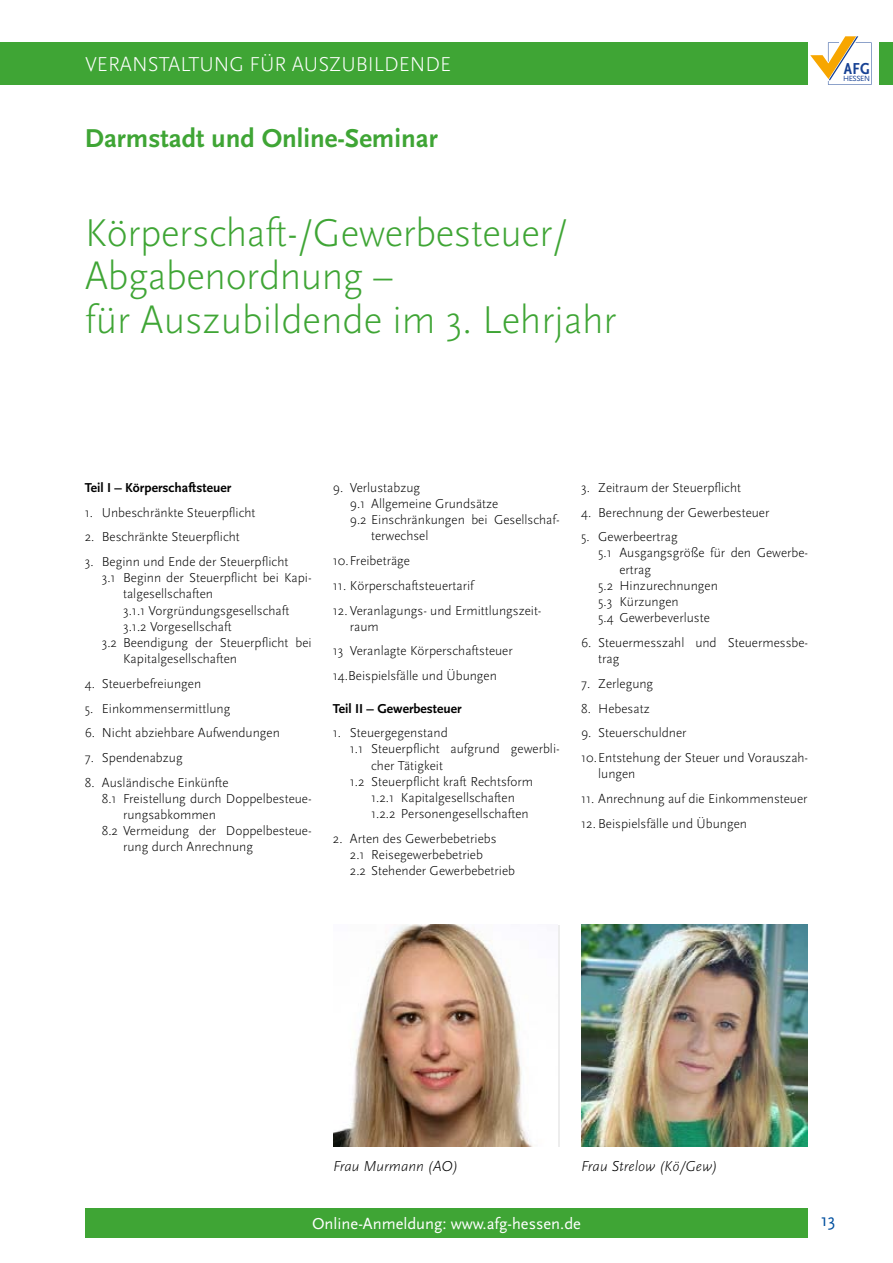
<style>
.page{position:relative;width:893px;height:1263px;background:#fff}
.page>*{position:absolute;margin:0;border:0;box-sizing:border-box;transform-origin:0 0}
.t1{font:300 40.5px/43.5px "Scala Sans";letter-spacing:-.01em;color:#3fa535}
.t2{font:700 27px "Scala Sans";color:#3fa535}
.t3{font:300 21px "Scala Sans";color:#fff}
.t4{font:18px "Scala Sans";color:#004f9f}
.t5{font:700 condensed 16.65px "Scala Sans";color:#164194}
.t6{font:16.5px "Scala Sans";color:#fff}
.t7{font:italic 300 15px "Scala Sans";color:#000}
.t8{font:300 13.5px/16.2px "Scala Sans";color:#000}
.t9{font:700 13.5px "Scala Sans";color:#000}
.t10{font:7.8px "Scala Sans";letter-spacing:-.05em;color:#164194}
</style>
<div class="page">
<div style="left:0;top:43px;width:893px;height:42px;background:#3fa535"></div>
<div style="left:808px;top:32px;width:70px;height:64px;background:#fff"></div>
<svg style="left:810px;top:36px;width:62px;height:49px"></svg>
<div style="left:85px;top:1208px;width:723px;height:29px;background:#3fa535"></div>
<img style="left:333px;top:925px;width:200px;height:221px">
<img style="left:581px;top:925px;width:227px;height:221px">
<h3 class="t3" style="left:85px;top:53px;width:367px">VERANSTALTUNG FÜR AUSZUBILDENDE</h3>
<p class="t5" style="left:844px;top:59px;width:28px">AFG</p>
<p class="t10" style="left:843px;top:74px;width:28px">HESSEN</p>
<h2 class="t2" style="left:85px;top:124px;width:354px">Darmstadt und Online-Seminar</h2>
<h1 class="t1" style="left:85px;top:211px;width:533px">Körperschaft-/Gewerbesteuer/<br>Abgabenordnung –<br>für Auszubildende im 3. Lehrjahr</h1>
<p class="t9" style="left:85px;top:480px;width:148px">Teil I – Körperschaftsteuer</p>
<p class="t8" style="left:85px;top:504px;width:172px">1. Unbeschränkte Steuerpflicht</p>
<p class="t8" style="left:85px;top:529px;width:157px">2. Beschränkte Steuerpflicht</p>
<p class="t8" style="left:85px;top:554px;width:205px">3. Beginn und Ende der Steuerpflicht</p>
<p class="t8" style="left:102px;top:570px;width:211px">3.1 Beginn der Steuerpflicht bei Kapi-</p>
<p class="t8" style="left:123px;top:586px;width:91px">talgesellschaften</p>
<p class="t8" style="left:123px;top:602px;width:168px">3.1.1 Vorgründungsgesellschaft</p>
<p class="t8" style="left:123px;top:618px;width:110px">3.1.2 Vorgesellschaft</p>
<p class="t8" style="left:102px;top:635px;width:211px">3.2 Beendigung der Steuerpflicht bei</p>
<p class="t8" style="left:123px;top:651px;width:116px">Kapitalgesellschaften</p>
<p class="t8" style="left:85px;top:676px;width:118px">4. Steuerbefreiungen</p>
<p class="t8" style="left:85px;top:700px;width:147px">5. Einkommensermittlung</p>
<p class="t8" style="left:85px;top:725px;width:197px">6. Nicht abziehbare Aufwendungen</p>
<p class="t8" style="left:85px;top:750px;width:99px">7. Spendenabzug</p>
<p class="t8" style="left:85px;top:774px;width:145px">8. Ausländische Einkünfte</p>
<p class="t8" style="left:102px;top:791px;width:211px">8.1 Freistellung durch Doppelbesteue-</p>
<p class="t8" style="left:123px;top:807px;width:94px">rungsabkommen</p>
<p class="t8" style="left:102px;top:823px;width:211px">8.2 Vermeidung der Doppelbesteue-</p>
<p class="t8" style="left:123px;top:839px;width:131px">rung durch Anrechnung</p>
<p class="t8" style="left:333px;top:479px;width:89px">9. Verlustabzug</p>
<p class="t8" style="left:350px;top:496px;width:150px">9.1 Allgemeine Grundsätze</p>
<p class="t8" style="left:350px;top:512px;width:211px">9.2 Einschränkungen bei Gesellschaf-</p>
<p class="t8" style="left:371px;top:528px;width:59px">terwechsel</p>
<p class="t8" style="left:333px;top:553px;width:79px">10.Freibeträge</p>
<p class="t8" style="left:333px;top:578px;width:143px">11. Körperschaftsteuertarif</p>
<p class="t8" style="left:350px;top:602px;width:193px;text-indent:-17px">12. Veranlagungs- und Ermittlungszeit&shy;raum</p>
<p class="t8" style="left:333px;top:639px;width:181px;line-height:24.8px">13 Veranlagte Körperschaftsteuer<br>14.Beispielsfälle und Übungen</p>
<p class="t9" style="left:333px;top:701px;width:130px">Teil II – Gewerbesteuer</p>
<p class="t8" style="left:333px;top:725px;width:116px">1. Steuergegenstand</p>
<p class="t8" style="left:350px;top:741px;width:211px">1.1 Steuerpflicht aufgrund gewerbli-</p>
<p class="t8" style="left:371px;top:757px;width:73px">cher Tätigkeit</p>
<p class="t8" style="left:350px;top:774px;width:185px">1.2 Steuerpflicht kraft Rechtsform</p>
<p class="t8" style="left:371px;top:790px;width:145px">1.2.1 Kapitalgesellschaften</p>
<p class="t8" style="left:371px;top:806px;width:159px">1.2.2 Personengesellschaften</p>
<p class="t8" style="left:350px;top:831px;width:167px;text-indent:-17px">2. Arten des Gewerbebetriebs<br>2.1 Reisegewerbebetrieb<br>2.2 Stehender Gewerbebetrieb</p>
<p class="t8" style="left:581px;top:480px;width:161px">3. Zeitraum der Steuerpflicht</p>
<p class="t8" style="left:581px;top:504px;width:190px">4. Berechnung der Gewerbesteuer</p>
<p class="t8" style="left:581px;top:529px;width:98px">5. Gewerbeertrag</p>
<p class="t8" style="left:598px;top:545px;width:211px">5.1 Ausgangsgröße für den Gewerbe-</p>
<p class="t8" style="left:619px;top:561px;width:33px">ertrag</p>
<p class="t8" style="left:598px;top:578px;width:121px">5.2 Hinzurechnungen</p>
<p class="t8" style="left:598px;top:594px;width:82px">5.3 Kürzungen</p>
<p class="t8" style="left:598px;top:610px;width:113px">5.4 Gewerbeverluste</p>
<p class="t8" style="left:598px;top:635px;width:211px;text-indent:-17px">6. Steuermesszahl und Steuermessbe&shy;trag</p>
<p class="t8" style="left:581px;top:676px;width:74px">7. Zerlegung</p>
<p class="t8" style="left:581px;top:700px;width:70px">8. Hebesatz</p>
<p class="t8" style="left:581px;top:721px;width:228px;line-height:24.8px">9. Steuerschuldner<br>10.Entstehung der Steuer und Vorauszah-</p>
<p class="t8" style="left:598px;top:766px;width:39px">lungen</p>
<p class="t8" style="left:581px;top:791px;width:228px">11. Anrechnung auf die Einkommensteuer</p>
<p class="t8" style="left:581px;top:815px;width:167px">12. Beispielsfälle und Übungen</p>
<p class="t7" style="left:333px;top:1157px;width:126px">Frau Murmann (AO)</p>
<p class="t7" style="left:581px;top:1157px;width:138px">Frau Strelow (Kö/Gew)</p>
<p class="t6" style="left:312px;top:1214px;width:270px">Online-Anmeldung: www.afg-hessen.de</p>
<h3 class="t4" style="left:821px;top:1210px;width:16px">13</h3>
</div>
